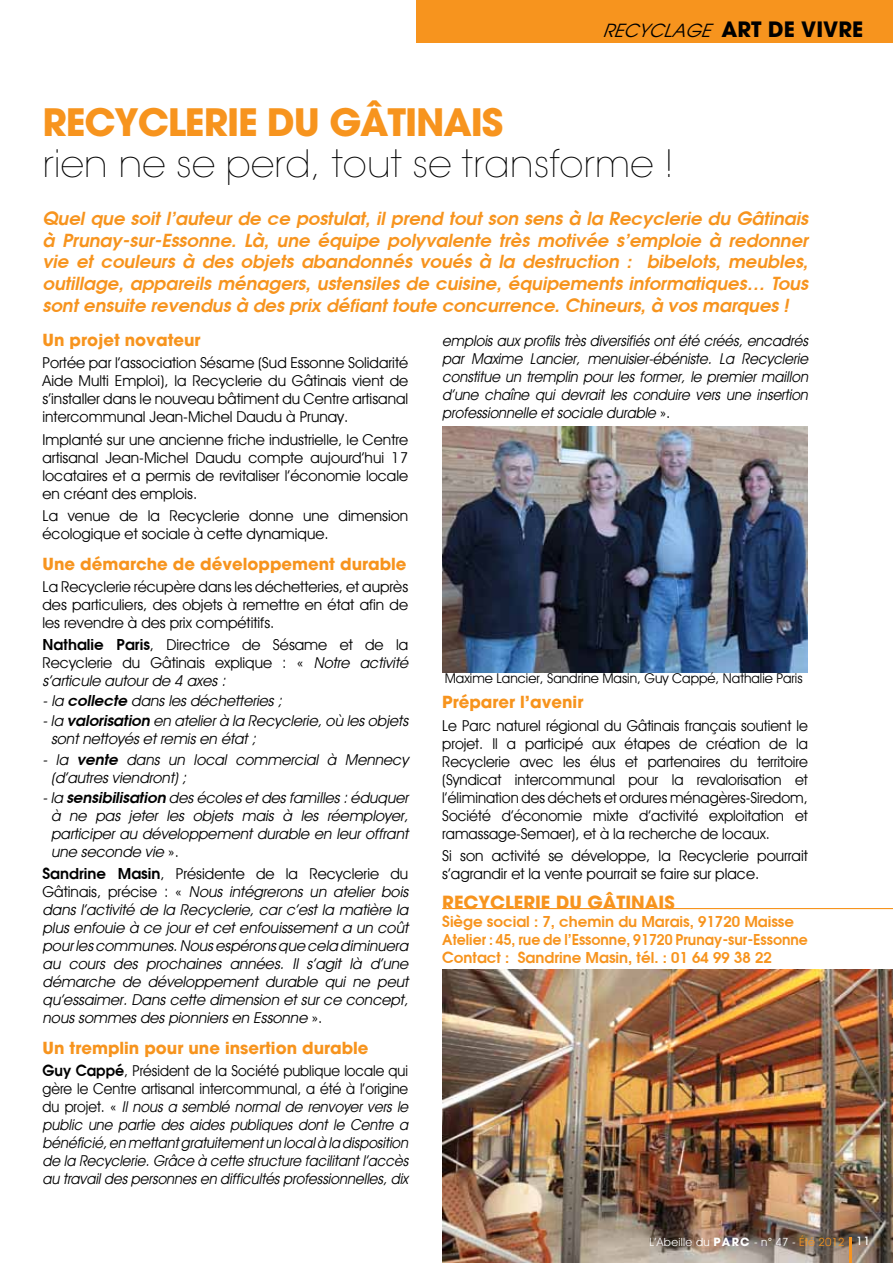
<style>
.page{position:relative;width:893px;height:1263px;background:#fff}
.page>*{position:absolute;margin:0;border:0;box-sizing:border-box;transform-origin:0 0}
.t1{font:200 37.5px "Avant Garde";color:#000}
.t2{font:700 37.5px "Avant Garde";letter-spacing:-.03em;color:#f7941e}
.t3{font:700 21px "Avant Garde";color:#000}
.t4{font:italic 600 18px/21.6px "Avant Garde";color:#f7941e;text-align:justify}
.t5{font:700 18px "Avant Garde";color:#f7941e}
.t6{font:700 16.5px "Avant Garde";color:#f7941e}
.t7{font:15px/18px "Avant Guard Regular SWFTE";color:#000;text-align:justify}
.t8{font:italic 15px/18px "Avant Guard Regular SWFTE";color:#000}
.t9{font:italic 15px/18px "Avant Guard Regular SWFTE";color:#000;scale:.95 1}
.t10{font:600 15px/18px "Avant Garde";color:#f7941e}
.t11{font:13.5px "Avant Guard Regular SWFTE";color:#000}
.t12{font:11.25px "Avant Guard Regular SWFTE";letter-spacing:.03em;color:#fff}
.s1{font-weight:400;font-style:italic;font-size:18px}
.s2{font-family:"Avant Garde";font-weight:600}
.s3{font-style:italic}
.s4{font-style:normal}
.s5{font-family:"Avant Garde";font-weight:600;font-style:normal}
.s6{font-family:"Avant Garde";font-weight:700}
.s7{color:#f7941e}
.s8{font-family:"Avant Garde";font-weight:500}
</style>
<div class="page">
<div style="left:417px;top:0;width:476px;height:43px;background:#f7941e"></div>
<img style="left:442px;top:426px;width:366px;height:246px">
<img style="left:442px;top:970px;width:451px;height:293px">
<hr style="left:849px;top:1237px;width:3px;height:26px;background:#f7941e">
<hr style="left:442px;top:908px;width:451px;height:1px;background:#f7941e">
<h2 class="t3" style="left:603px;top:16px;width:248px"><span class="s1">RECYCLAGE</span> ar t de vivre</h2>
<h1 class="t2" style="left:43px;top:97px;width:25px">rec</h1>
<h1 class="t2" style="left:115px;top:97px;width:44px">yclerie</h1>
<h1 class="t2" style="left:267px;top:97px;width:197px">du Gâtinais</h1>
<h1 class="t1" style="left:43px;top:142px;width:633px">rien ne se perd, tout se transforme !</h1>
<p class="t4" style="left:43px;top:207px;width:771px">Quel que soit l’auteur de ce postulat, il prend tout son sens à la Recyclerie du Gâtinais à Prunay-sur-Essonne. Là, une équipe polyvalente très motivée s’emploie à redonner vie et couleurs à des objets abandonnés voués à la destruction : bibelots, meubles, outillage, appareils ménagers, ustensiles de cuisine, équipements informatiques… Tous sontensuite revendus à des prix défianttoute concurrence.Chineurs,à vos marques !</p>
<p class="t6" style="left:43px;top:329px;width:160px">Un projet novateur</p>
<p class="t7" style="left:43px;top:354px;width:367px">Portée par l’association Sésame (Sud Essonne Solidarité Aide Multi Emploi), la Recyclerie du Gâtinais vient de s’installer dans le nouveau bâtiment du Centre artisanal intercommunal Jean-Michel Daudu à Prunay.</p>
<p class="t7" style="left:43px;top:430px;width:367px">Implanté sur une ancienne friche industrielle, le Centre artisanal Jean-Michel Daudu compte aujourd’hui 17 locataires et a permis de revitaliser l’économie locale en créant des emplois.</p>
<p class="t7" style="left:43px;top:506px;width:367px">La venue de la Recyclerie donne une dimension écologique et sociale à cette dynamique.</p>
<p class="t6" style="left:43px;top:553px;width:366px">Une démarche de développement durable</p>
<p class="t7" style="left:43px;top:577px;width:367px">La Recyclerie récupère dans les déchetteries, et auprès des particuliers, des objets à remettre en état afin de les revendre à des prix compétitifs.</p>
<p class="t7" style="left:43px;top:636px;width:370px;text-align:left"><span class="s2">Nathalie Paris</span>, Directrice de Sésame et de la<br>Recyclerie du Gâtinais explique : « <span class="s3">Notre activité s’articule autourde 4 axes :</span></p>
<p class="t8" style="left:43px;top:691px;width:370px;line-height:20.1px">-la <span class="s2">collecte</span> danslesdéchetteries;<br>-la <span class="s2">valorisation</span> en atelierà la Recyclerie,où lesobjets</p>
<p class="t8" style="left:51px;top:730px;width:210px">sontnettoyésetremisen état ;</p>
<p class="t8" style="left:51px;top:750px;width:359px;text-indent:-9px">- la <span class="s2">vente</span> dans un local commercial à Mennecy (d’autresviendront) ;</p>
<p class="t8" style="left:51px;top:788px;width:362px;text-align:justify;text-indent:-9px">-la <span class="s2">sensibilisation</span> desécolesetdesfamilles:éduquer à ne pas jeter les objets mais à les réemployer, participer au développement durable en leur offrant une seconde vie <span class="s4">» .</span></p>
<p class="t8" style="left:43px;top:864px;width:370px"><span class="s5">Sandrine Masin</span><span class="s4">, Présidente de la Recyclerie du G â t i n a i s , p r é c i s e : «</span> Nous intégrerons un atelier bois dans l’activité de la Recyclerie, car c’est la matière la plus enfouie à ce jour et cet enfouissement a un coût pourlescommunes.Nousespéronsque cela diminuera au cours des prochaines années. Il s’agit là d’une démarche de développement durable qui ne peut qu’essaimer. Dans cette dimension et sur ce concept, noussommesdespionniersen Essonne <span class="s4">» .</span></p>
<p class="t6" style="left:43px;top:1037px;width:328px">Un tremplin pour une insertion durable</p>
<p class="t9" style="left:43px;top:1061px;width:390px"><span class="s5">Guy Cappé</span><span class="s4">, Président de la Société publique locale qui gère le Centre artisanal intercommunal, a été à l’origine d u p r o j e t . «</span> Il nous a semblé normal de renvoyer vers le public une partie des aides publiques dont le Centre a bénéficié,en mettantgratuitementun localà la disposition de la Recyclerie.Grâce à cette structure facilitantl’accès au travaildespersonnesen difficultésprofessionnelles,dix</p>
<p class="t9" style="left:442px;top:332px;width:390px;text-align:justify">emplois aux profils très diversifiés ont été créés, encadrés par Maxime Lancier, menuisier-ébéniste. La Recyclerie constitue un tremplin pour les former, le premier maillon d’une chaîne qui devrait les conduire vers une insertion professionnelle etsociale durable <span class="s4">» .</span></p>
<p class="t11" style="left:445px;top:670px;width:359px">Maxime Lancier, Sandrine Masin, Guy Cappé, Nathalie Paris</p>
<p class="t6" style="left:442px;top:691px;width:143px">Préparer l’avenir</p>
<p class="t7" style="left:442px;top:716px;width:367px">Le Parc naturel régional du Gâtinais français soutient le projet. Il a participé aux étapes de création de la Recyclerie avec les élus et partenaires du territoire (Syndicat intercommunal pour la revalorisation et l’élimination des déchets et ordures ménagères-Siredom, Société d’économie mixte d’activité exploitation et ramassage-Semaer), et à la recherche de locaux.</p>
<p class="t7" style="left:442px;top:846px;width:367px">Si son activité se développe, la Recyclerie pourrait s’agrandir et la vente pourrait se faire sur place.</p>
<p class="t5" style="left:442px;top:890px;width:59px">Recyclerie</p>
<p class="t5" style="left:556px;top:890px;width:100px">du Gâtinais</p>
<p class="t10" style="left:442px;top:912px;width:367px">Siège social : 7, chemin du Marais, 91720 Maisse<br>Atelier : 45, rue de l’Essonne, 91720 Prunay-sur-Essonne<br>Contact : Sandrine Masin, tél. : 01 64 99 38 22</p>
<p class="t12" style="left:649px;top:1235px;width:222px">L’Abeille du <span class="s6">PARC</span> - n° 47 - <span class="s7">Été 2012</span> <span class="s8">11</span></p>
</div>
